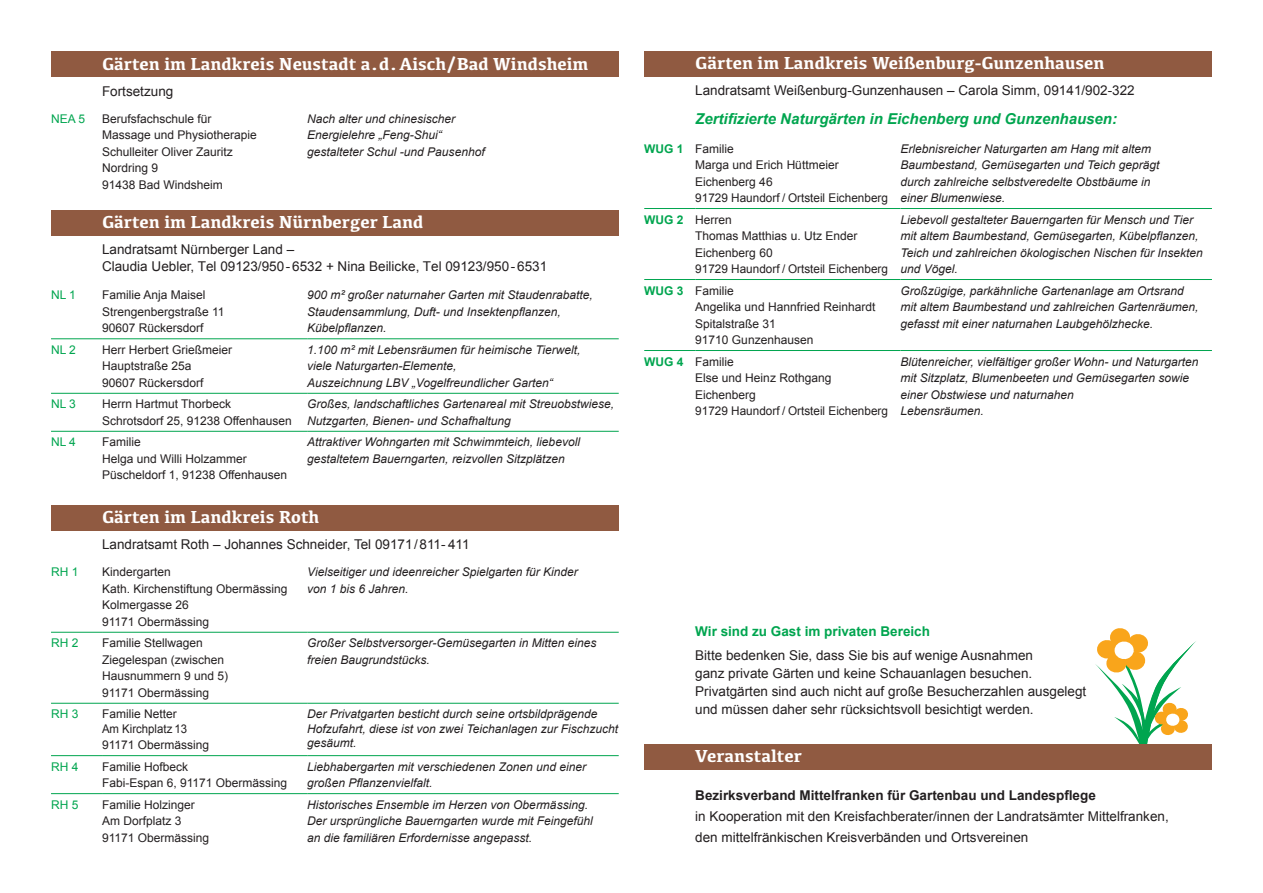
<style>
.page{position:relative;width:1263px;height:893px;background:#fff}
.page>*{position:absolute;margin:0;border:0;box-sizing:border-box;transform-origin:0 0}
.t1{font:700 18px "Kefa";color:#fff}
.t2{font:italic 700 15px "Arial";color:#00a54f}
.t3{font:13.5px/18px "Arial";color:#231f20}
.t4{font:700 13.5px "Arial";color:#231f20}
.t5{font:700 13.5px "Arial";color:#00a54f}
.t6{font:italic 12px/16.5px "Arial";color:#231f20}
.t7{font:12px/16.5px "Arial";color:#231f20}
.t8{font:12px "Arial";color:#00a54f}
.s1{font-weight:700;color:#00a54f}
</style>
<div class="page">
<hr style="left:51px;top:632px;width:51px;height:1px;background:#00a54f">
<hr style="left:102px;top:632px;width:205px;height:1px;background:#00a54f">
<hr style="left:307px;top:632px;width:312px;height:1px;background:#00a54f">
<hr style="left:51px;top:703px;width:51px;height:1px;background:#00a54f">
<hr style="left:102px;top:703px;width:205px;height:1px;background:#00a54f">
<hr style="left:307px;top:703px;width:312px;height:1px;background:#00a54f">
<hr style="left:51px;top:755px;width:51px;height:1px;background:#00a54f">
<hr style="left:102px;top:755px;width:205px;height:1px;background:#00a54f">
<hr style="left:307px;top:755px;width:312px;height:1px;background:#00a54f">
<hr style="left:51px;top:793px;width:51px;height:1px;background:#00a54f">
<hr style="left:102px;top:793px;width:205px;height:1px;background:#00a54f">
<hr style="left:307px;top:793px;width:312px;height:1px;background:#00a54f">
<div style="left:51px;top:505px;width:568px;height:26px;background:#905a41"></div>
<hr style="left:644px;top:350px;width:51px;height:1px;background:#00a54f">
<hr style="left:695px;top:350px;width:205px;height:1px;background:#00a54f">
<hr style="left:900px;top:350px;width:312px;height:1px;background:#00a54f">
<hr style="left:644px;top:279px;width:51px;height:1px;background:#00a54f">
<hr style="left:695px;top:279px;width:205px;height:1px;background:#00a54f">
<hr style="left:900px;top:279px;width:312px;height:1px;background:#00a54f">
<hr style="left:644px;top:208px;width:51px;height:1px;background:#00a54f">
<hr style="left:695px;top:208px;width:205px;height:1px;background:#00a54f">
<hr style="left:900px;top:208px;width:312px;height:1px;background:#00a54f">
<div style="left:644px;top:51px;width:568px;height:26px;background:#905a41"></div>
<svg style="left:1095px;top:628px;width:101px;height:116px"></svg>
<div style="left:644px;top:744px;width:568px;height:25px;background:#905a41"></div>
<div style="left:51px;top:210px;width:568px;height:26px;background:#905a41"></div>
<hr style="left:51px;top:338px;width:51px;height:1px;background:#00a54f">
<hr style="left:102px;top:338px;width:205px;height:1px;background:#00a54f">
<hr style="left:307px;top:338px;width:312px;height:1px;background:#00a54f">
<hr style="left:51px;top:393px;width:51px;height:1px;background:#00a54f">
<hr style="left:102px;top:393px;width:205px;height:1px;background:#00a54f">
<hr style="left:307px;top:393px;width:312px;height:1px;background:#00a54f">
<hr style="left:51px;top:431px;width:51px;height:1px;background:#00a54f">
<hr style="left:102px;top:431px;width:205px;height:1px;background:#00a54f">
<hr style="left:307px;top:431px;width:312px;height:1px;background:#00a54f">
<div style="left:51px;top:51px;width:568px;height:26px;background:#905a41"></div>
<h1 class="t1" style="left:102px;top:52px;width:488px">Gärten im Landkreis Neustadt a. d. Aisch / Bad Windsheim</h1>
<p class="t3" style="left:102px;top:82px;width:73px">Fortsetzung</p>
<p class="t8" style="left:51px;top:111px;width:36px">NEA 5</p>
<p class="t7" style="left:102px;top:111px;width:156px">Berufsfachschule für<br>Massage und Physiotherapie<br>Schulleiter Oliver Zauritz<br>Nordring 9<br>91438 Bad Windsheim</p>
<p class="t6" style="left:307px;top:111px;width:179px">Nach alter und chinesischer<br>Energielehre „Feng-Shui“ gestalteter Schul -und Pausenhof</p>
<h1 class="t1" style="left:102px;top:210px;width:323px">Gärten im Landkreis Nürnberger Land</h1>
<p class="t3" style="left:102px;top:241px;width:447px;line-height:17.2px">Landratsamt Nürnberger Land –<br>Claudia Uebler, Tel 09123/950- 6532 + Nina Beilicke, Tel 09123/950- 6531</p>
<p class="t8" style="left:51px;top:287px;width:26px">NL 1</p>
<p class="t7" style="left:102px;top:287px;width:124px">Familie Anja Maisel<br>Strengenbergstraße 11<br>90607 Rückersdorf</p>
<p class="t6" style="left:307px;top:287px;width:287px">900 m² großer naturnaher Garten mit Staudenrabatte,<br>Staudensammlung, Duft- und Insektenpflanzen,<br>Kübelpflanzen.</p>
<p class="t8" style="left:51px;top:342px;width:26px">NL 2</p>
<p class="t7" style="left:102px;top:342px;width:132px">Herr Herbert Grießmeier<br>Hauptstraße 25a<br>90607 Rückersdorf</p>
<p class="t6" style="left:307px;top:342px;width:275px">1.100 m² mit Lebensräumen für heimische Tierwelt, viele Naturgarten-Elemente,<br>Auszeichnung LBV „Vogelfreundlicher Garten“</p>
<p class="t8" style="left:51px;top:396px;width:26px">NL 3</p>
<p class="t7" style="left:102px;top:396px;width:191px">Herrn Hartmut Thorbeck<br>Schrotsdorf 25, 91238 Offenhausen</p>
<p class="t6" style="left:307px;top:396px;width:308px">Großes, landschaftliches Gartenareal mit Streuobstwiese,<br>Nutzgarten, Bienen- und Schafhaltung</p>
<p class="t8" style="left:51px;top:434px;width:26px">NL 4</p>
<p class="t7" style="left:102px;top:434px;width:187px">Familie<br>Helga und Willi Holzammer<br>Püscheldorf 1, 91238 Offenhausen</p>
<p class="t6" style="left:307px;top:434px;width:274px">Attraktiver Wohngarten mit Schwimmteich, liebevoll gestaltetem Bauerngarten, reizvollen Sitzplätzen</p>
<h1 class="t1" style="left:102px;top:505px;width:219px">Gärten im Landkreis Roth</h1>
<p class="t3" style="left:102px;top:535px;width:369px">Landratsamt Roth – Johannes Schneider, Tel 09171/811- 411</p>
<p class="t8" style="left:51px;top:564px;width:29px">RH 1</p>
<p class="t7" style="left:102px;top:564px;width:187px">Kindergarten<br>Kath. Kirchenstiftung Obermässing<br>Kolmergasse 26<br>91171 Obermässing</p>
<p class="t6" style="left:307px;top:564px;width:272px">Vielseitiger und ideenreicher Spielgarten für Kinder von 1 bis 6 Jahren.</p>
<p class="t8" style="left:51px;top:635px;width:29px">RH 2</p>
<p class="t7" style="left:102px;top:635px;width:128px">Familie Stellwagen<br>Ziegelespan (zwischen<br>Hausnummern 9 und 5)<br>91171 Obermässing</p>
<p class="t6" style="left:307px;top:635px;width:291px">Großer Selbstversorger-Gemüsegarten in Mitten eines freien Baugrundstücks.</p>
<p class="t8" style="left:51px;top:706px;width:29px">RH 3</p>
<p class="t7" style="left:102px;top:707px;width:87px;line-height:14.4px">Familie Netter<br>Am Kirchplatz 13</p>
<p class="t7" style="left:102px;top:737px;width:109px">91171 Obermässing</p>
<p class="t6" style="left:307px;top:707px;width:313px;line-height:14.4px">Der Privatgarten besticht durch seine ortsbildprägende<br>Hofzufahrt, diese ist von zwei Teichanlagen zur Fischzucht gesäumt.</p>
<p class="t8" style="left:51px;top:759px;width:29px">RH 4</p>
<p class="t7" style="left:102px;top:758px;width:187px">Familie Hofbeck<br>Fabi-Espan 6, 91171 Obermässing</p>
<p class="t6" style="left:307px;top:758px;width:280px">Liebhabergarten mit verschiedenen Zonen und einer großen Pflanzenvielfalt.</p>
<p class="t8" style="left:51px;top:797px;width:29px">RH 5</p>
<p class="t7" style="left:102px;top:796px;width:109px">Familie Holzinger<br>Am Dorfplatz 3<br>91171 Obermässing</p>
<p class="t6" style="left:307px;top:796px;width:287px">Historisches Ensemble im Herzen von Obermässing.<br>Der ursprüngliche Bauerngarten wurde mit Feingefühl an die familiären Erfordernisse angepasst.</p>
<h1 class="t1" style="left:695px;top:51px;width:411px">Gärten im Landkreis Weißenburg-Gunzenhausen</h1>
<p class="t3" style="left:695px;top:81px;width:441px">Landratsamt Weißenburg-Gunzenhausen – Carola Simm, 09141/902-322</p>
<p class="t2" style="left:695px;top:109px;width:423px">Zertifizierte Naturgärten in Eichenberg und Gunzenhausen:</p>
<p class="t7" style="left:695px;top:140px;width:194px;text-indent:-51px"><span class="s1">WUG 1</span> Familie<br>Marga und Erich Hüttmeier<br>Eichenberg 46<br>91729 Haundorf / Ortsteil Eichenberg</p>
<p class="t6" style="left:900px;top:140px;width:261px">Erlebnisreicher Naturgarten am Hang mit altem Baumbestand, Gemüsegarten und Teich geprägt durch zahlreiche selbstveredelte Obstbäume in einer Blumenwiese.</p>
<p class="t7" style="left:695px;top:211px;width:194px;text-indent:-51px"><span class="s1">WUG 2</span> Herren<br>Thomas Matthias u. Utz Ender<br>Eichenberg 60<br>91729 Haundorf / Ortsteil Eichenberg</p>
<p class="t6" style="left:900px;top:211px;width:304px">Liebevoll gestalteter Bauerngarten für Mensch und Tier mit altem Baumbestand, Gemüsegarten, Kübelpflanzen, Teich und zahlreichen ökologischen Nischen für Insekten und Vögel.</p>
<p class="t7" style="left:695px;top:282px;width:182px;text-indent:-51px"><span class="s1">WUG 3</span> Familie<br>Angelika und Hannfried Reinhardt<br>Spitalstraße 31<br>91710 Gunzenhausen</p>
<p class="t6" style="left:900px;top:282px;width:300px">Großzügige, parkähnliche Gartenanlage am Ortsrand mit altem Baumbestand und zahlreichen Gartenräumen, gefasst mit einer naturnahen Laubgehölzhecke.</p>
<p class="t7" style="left:695px;top:353px;width:194px;text-indent:-51px"><span class="s1">WUG 4</span> Familie<br>Else und Heinz Rothgang<br>Eichenberg<br>91729 Haundorf / Ortsteil Eichenberg</p>
<p class="t6" style="left:900px;top:353px;width:300px">Blütenreicher, vielfältiger großer Wohn- und Naturgarten mit Sitzplatz, Blumenbeeten und Gemüsegarten sowie einer Obstwiese und naturnahen<br>Lebensräumen.</p>
<p class="t5" style="left:695px;top:622px;width:236px">Wir sind zu Gast im privaten Bereich</p>
<p class="t3" style="left:695px;top:646px;width:392px">Bitte bedenken Sie, dass Sie bis auf wenige Ausnahmen<br>ganz private Gärten und keine Schauanlagen besuchen.<br>Privatgärten sind auch nicht auf große Besucherzahlen ausgelegt und müssen daher sehr rücksichtsvoll besichtigt werden.</p>
<h1 class="t1" style="left:695px;top:743px;width:108px">Veranstalter</h1>
<p class="t4" style="left:695px;top:786px;width:402px">Bezirksverband Mittelfranken für Gartenbau und Landespflege</p>
<p class="t3" style="left:695px;top:806px;width:475px;line-height:21px">in Kooperation mit den Kreisfachberater/innen der Landratsämter Mittelfranken, den mittelfränkischen Kreisverbänden und Ortsvereinen</p>
</div>
